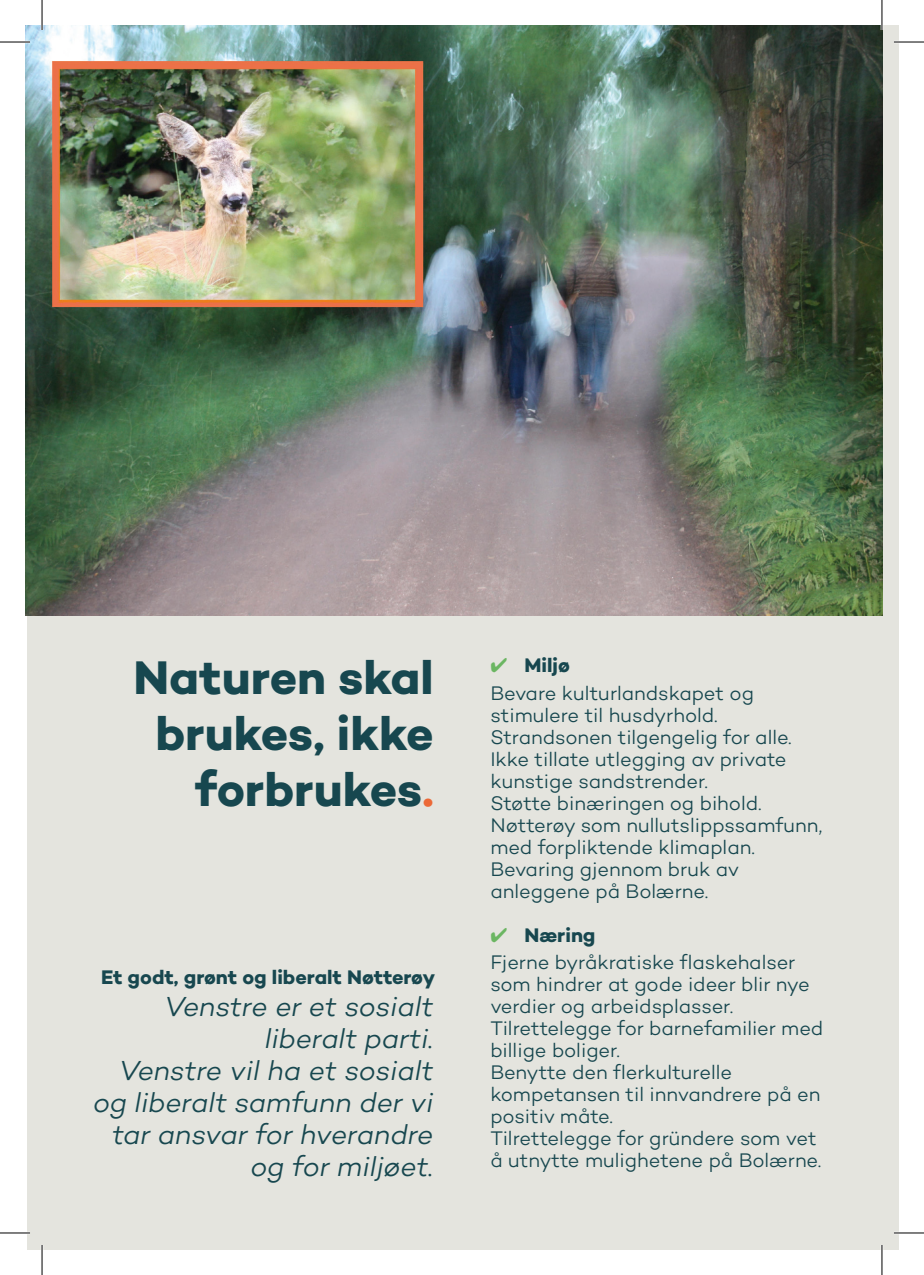
<style>
.page{position:relative;width:924px;height:1275px;background:#fff}
.page>*{position:absolute;margin:0;border:0;box-sizing:border-box;transform-origin:0 0}
.t1{font:700 48px/56px "Campton";color:#17474f;text-align:right}
.t2{font:italic 300 28px/32px "Campton";letter-spacing:-.005em;color:#17474f;text-align:right}
.t3{font:300 20px/22px "Campton";letter-spacing:-.005em;color:#17474f}
.t4{font:700 20px "Campton";letter-spacing:-.005em;color:#17474f}
.s1{color:#ec6937}
.s2{color:#6bb662}
.s3{font-weight:700}
</style>
<div class="page">
<div style="left:27px;top:25px;width:871px;height:1225px;background:#e4e4de"></div>
<img style="left:25px;top:25px;width:857px;height:590px">
<hr style="left:0;top:41px;width:30px;height:2px;background:#fff">
<hr style="left:893px;top:41px;width:30px;height:2px;background:#fff">
<hr style="left:0;top:1231px;width:30px;height:3px;background:#fff">
<hr style="left:893px;top:1231px;width:30px;height:3px;background:#fff">
<hr style="left:41px;top:0;width:2px;height:30px;background:#fff">
<hr style="left:41px;top:1245px;width:2px;height:30px;background:#fff">
<hr style="left:880px;top:0;width:2px;height:30px;background:#fff">
<hr style="left:880px;top:1245px;width:2px;height:30px;background:#fff">
<hr style="left:0;top:42px;width:30px;height:1px;background:#000">
<hr style="left:893px;top:42px;width:30px;height:1px;background:#000">
<hr style="left:0;top:1232px;width:30px;height:1px;background:#000">
<hr style="left:893px;top:1232px;width:30px;height:1px;background:#000">
<hr style="left:42px;top:0;width:1px;height:30px;background:#000">
<hr style="left:42px;top:1245px;width:1px;height:30px;background:#000">
<hr style="left:881px;top:0;width:1px;height:30px;background:#000">
<hr style="left:881px;top:1245px;width:1px;height:30px;background:#000">
<h1 class="t1" style="left:133px;top:649px;width:301px">Naturen skal brukes, ikke forbrukes<span class="s1">.</span></h1>
<p class="t4" style="left:101px;top:964px;width:335px">Et godt, grønt og liberalt Nøtterøy</p>
<h2 class="t2" style="left:93px;top:990px;width:342px">Venstre er et sosialt liberalt parti.<br>Venstre vil ha et sosialt og liberalt samfunn der vi tar ansvar for hverandre og for miljøet.</h2>
<p class="t3" style="left:490px;top:651px;width:265px;line-height:27.6px"><span class="s2">✔</span> <span class="s3">Miljø<br></span>Bevare kulturlandskapet og</p>
<p class="t3" style="left:490px;top:703px;width:333px">stimulere til husdyrhold.<br>Strandsonen tilgengelig for alle.<br>Ikke tillate utlegging av private kunstige sandstrender.<br>Støtte binæringen og bihold.<br>Nøtterøy som nullutslippssamfunn, med forpliktende klimaplan.<br>Bevaring gjennom bruk av anleggene på Bolærne.</p>
<p class="t3" style="left:490px;top:920px;width:306px;line-height:27.6px"><span class="s2">✔</span> <span class="s3">Næring<br></span>Fjerne byråkratiske flaskehalser</p>
<p class="t3" style="left:490px;top:973px;width:334px">som hindrer at gode ideer blir nye verdier og arbeidsplasser.<br>Tilrettelegge for barnefamilier med billige boliger.<br>Benytte den flerkulturelle kompetansen til innvandrere på en positiv måte.<br>Tilrettelegge for gründere som vet å utnytte mulighetene på Bolærne.</p>
</div>
